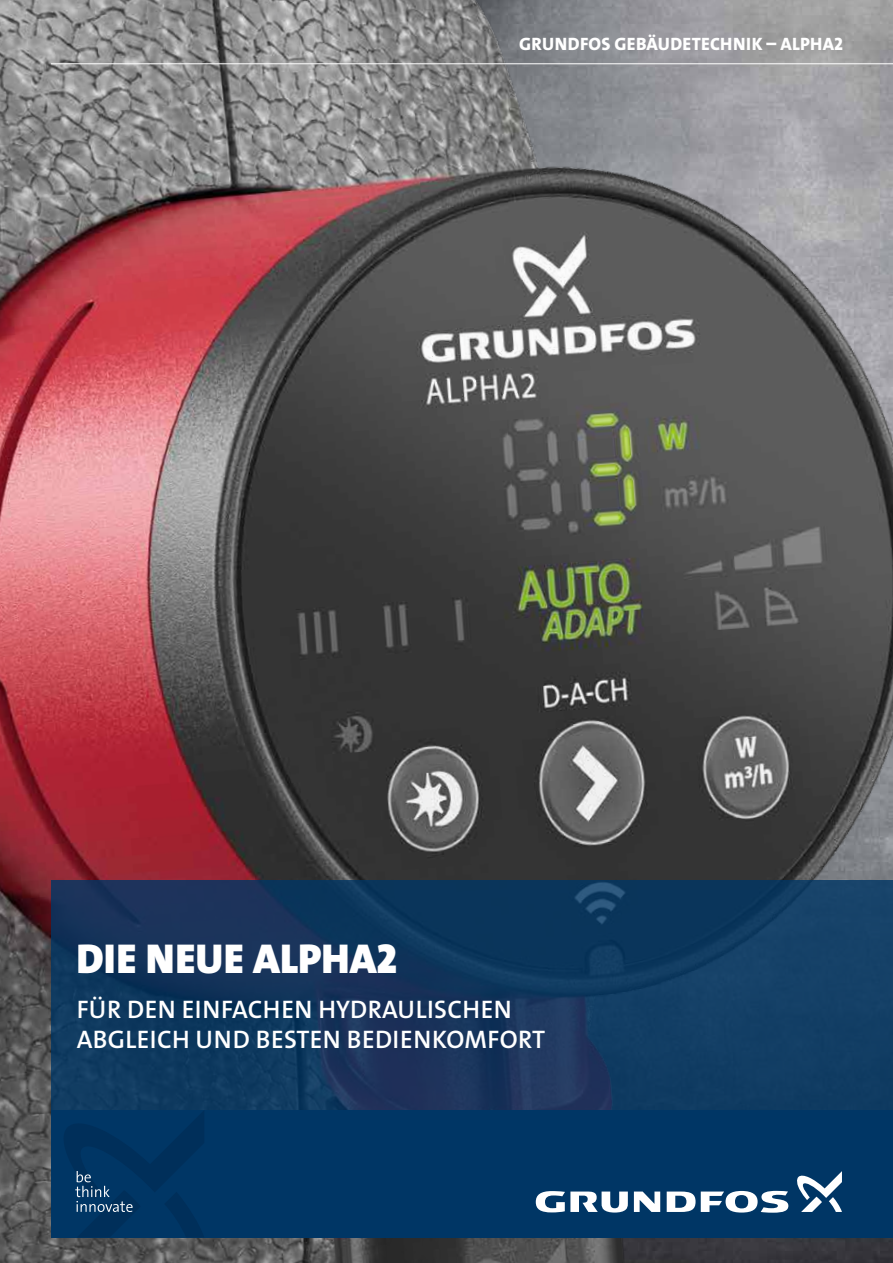
<style>
.page{position:relative;width:893px;height:1263px;background:#fff}
.page>*{position:absolute;margin:0;border:0;box-sizing:border-box;transform-origin:0 0}
.t1{font:42px "Grundfos The Sans V2 OT 9 BL";color:#fff}
.t2{font:25.5px/30.6px "Grundfos The Sans V2 OT 6 SB";letter-spacing:.015em;color:#fff}
.t3{font:18px "Grundfos The Sans V2 OT 8 XB";letter-spacing:.015em;color:#fff}
</style>
<div class="page">
<img style="left:0;top:0;width:893px;height:1263px">
<div style="left:51px;top:1110px;width:842px;height:127px;background:#003665"></div>
<svg style="left:634px;top:1191px;width:26px;height:21px"></svg>
<svg style="left:536px;top:1191px;width:92px;height:21px"></svg>
<svg style="left:667px;top:1191px;width:121px;height:22px"></svg>
<svg style="left:797px;top:1171px;width:45px;height:41px"></svg>
<svg style="left:64px;top:1111px;width:140px;height:126px"></svg>
<svg style="left:51px;top:880px;width:842px;height:230px;background:#12385e"></svg>
<hr style="left:51px;top:63px;width:842px;height:1px;background:#fff">
<p class="t3" style="left:519px;top:32px;width:325px">GRUNDFOS GEBÄUDETECHNIK – ALPHA2</p>
<h1 class="t1" style="left:77px;top:932px;width:322px">DIE NEUE ALPHA2</h1>
<p class="t2" style="left:77px;top:994px;width:470px">FÜR DEN EINFACHEN HYDRAULISCHEN<br>ABGLEICH UND BESTEN BEDIENKOMFORT</p>
</div>
